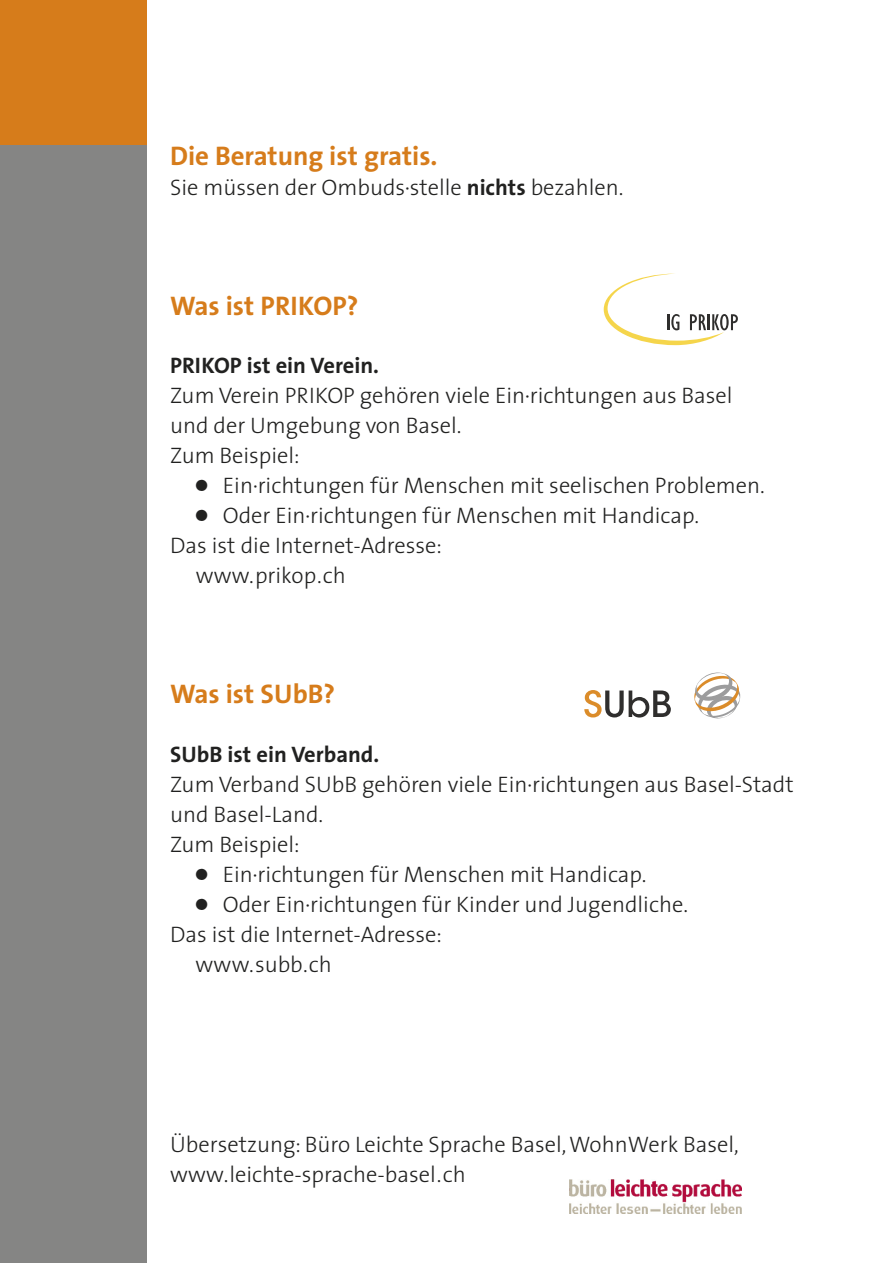
<style>
.page{position:relative;width:893px;height:1263px;background:#fff}
.page>*{position:absolute;margin:0;border:0;box-sizing:border-box;transform-origin:0 0}
.t1{font:700 27px "The Sans";color:#d67c1b}
.t2{font:300 22.5px/30px "The Sans";color:#212120}
.t3{font:700 22.5px "The Sans";color:#212120}
.s1{font-weight:700}
.s2{font-family:"Universal Newswith Comm Pi";font-weight:400}
</style>
<div class="page">
<div style="left:0;top:145px;width:147px;height:1118px;background:#858584"></div>
<div style="left:0;top:0;width:147px;height:145px;background:#d67c1b"></div>
<svg style="left:604px;top:274px;width:134px;height:71px"></svg>
<svg style="left:694px;top:672px;width:47px;height:47px"></svg>
<svg style="left:584px;top:690px;width:87px;height:27px"></svg>
<img style="left:570px;top:1180px;width:171px;height:33px">
<p class="t1" style="left:170px;top:145px;width:269px">Die Beratung ist gratis.</p>
<p class="t2" style="left:170px;top:174px;width:455px">Sie müssen der Ombuds·stelle <span class="s1">nichts</span> bezahlen.</p>
<p class="t1" style="left:170px;top:295px;width:190px">Was ist PRIKOP?</p>
<p class="t3" style="left:170px;top:357px;width:210px">PRIKOP ist ein Verein.</p>
<p class="t2" style="left:170px;top:383px;width:564px">Zum Verein PRIKOP gehören viele Ein·richtungen aus Basel und der Umgebung von Basel.<br>Zum Beispiel:</p>
<p class="t2" style="left:196px;top:473px;width:571px"><span class="s2">●</span> Ein·richtungen für Menschen mit seelischen Problemen.</p>
<p class="t2" style="left:196px;top:503px;width:505px"><span class="s2">●</span> Oder Ein·richtungen für Menschen mit Handicap.</p>
<p class="t2" style="left:170px;top:533px;width:273px">Das ist die Internet-Adresse:</p>
<p class="t2" style="left:196px;top:563px;width:152px">www.prikop.ch</p>
<p class="t1" style="left:170px;top:684px;width:167px">Was ist SUbB?</p>
<p class="t3" style="left:170px;top:745px;width:211px">SUbB ist ein Verband.</p>
<p class="t2" style="left:170px;top:771px;width:625px">Zum Verband SUbB gehören viele Ein·richtungen aus Basel-Stadt und Basel-Land.<br>Zum Beispiel:</p>
<p class="t2" style="left:196px;top:861px;width:452px"><span class="s2">●</span> Ein·richtungen für Menschen mit Handicap.</p>
<p class="t2" style="left:196px;top:891px;width:494px"><span class="s2">●</span> Oder Ein·richtungen für Kinder und Jugendliche.</p>
<p class="t2" style="left:170px;top:921px;width:273px">Das ist die Internet-Adresse:</p>
<p class="t2" style="left:196px;top:951px;width:138px">www.subb.ch</p>
<p class="t2" style="left:170px;top:1131px;width:570px">Übersetzung: Büro Leichte Sprache Basel, WohnWerk Basel, www.leichte-sprache-basel.ch</p>
</div>
